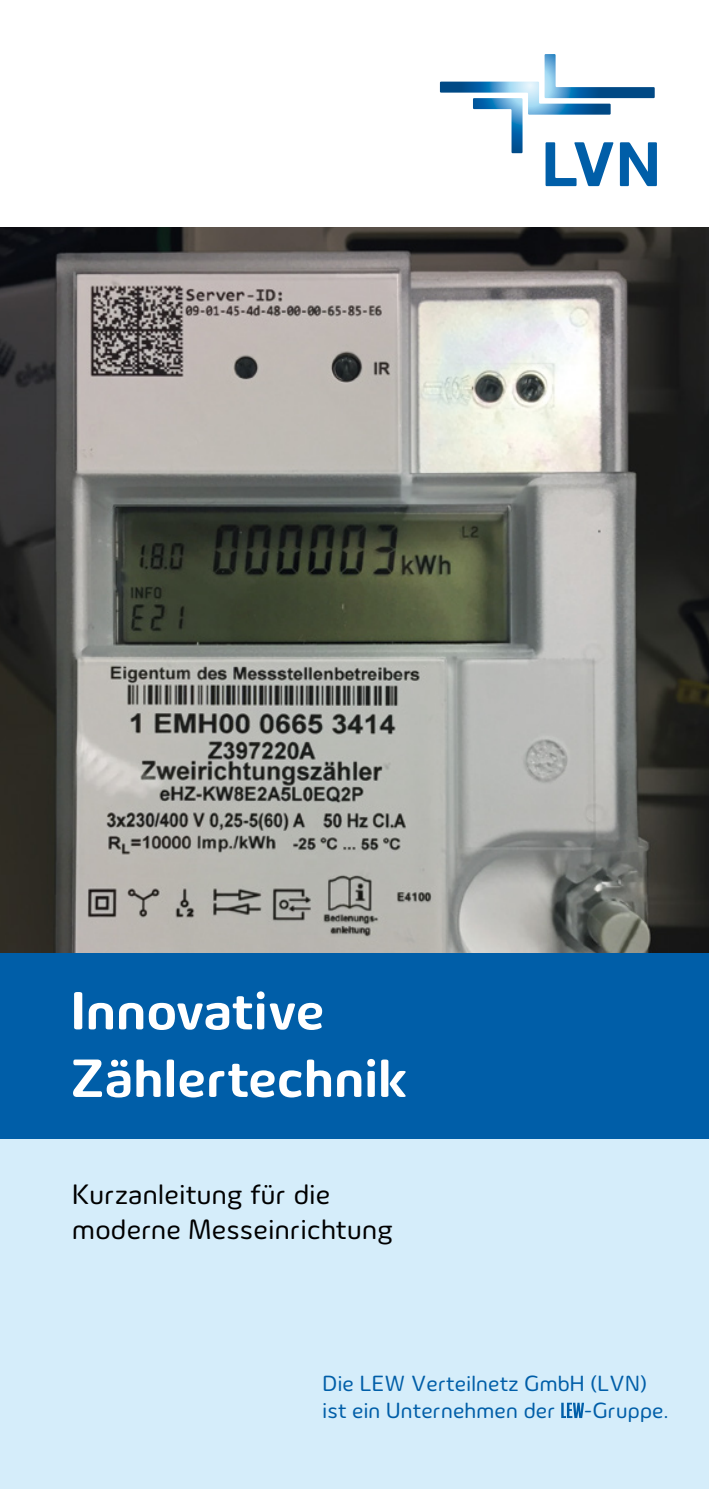
<style>
.page{position:relative;width:709px;height:1489px;background:#fff}
.page>*{position:absolute;margin:0;border:0;box-sizing:border-box;transform-origin:0 0}
.t1{font:700 55px/67.5px "Innogy";letter-spacing:.015em;color:#fff}
.t2{font:28.75px/35px "Innogy";letter-spacing:.015em;color:#000}
.t3{font:22.5px/27.5px "Innogy";letter-spacing:.01em;color:#005ea8}
</style>
<div class="page">
<div style="left:0;top:1079px;width:709px;height:409px;background:#d5edfa"></div>
<svg style="left:440px;top:54px;width:217px;height:132px"></svg>
<img style="left:0;top:227px;width:709px;height:725px">
<div style="left:0;top:952px;width:709px;height:186px;background:#005ea8"></div>
<svg style="left:561px;top:1402px;width:23px;height:15px"></svg>
<h1 class="t1" style="left:71px;top:976px;width:337px">Innovative<br>Zählertechnik</h1>
<p class="t2" style="left:72px;top:1176px;width:322px">Kurzanleitung für die moderne Messeinrichtung</p>
<p class="t3" style="left:322px;top:1369px;width:326px">Die LEW Verteilnetz GmbH (LVN) ist ein Unternehmen der</p>
<p class="t3" style="left:584px;top:1396px;width:86px">-Gruppe.</p>
</div>
